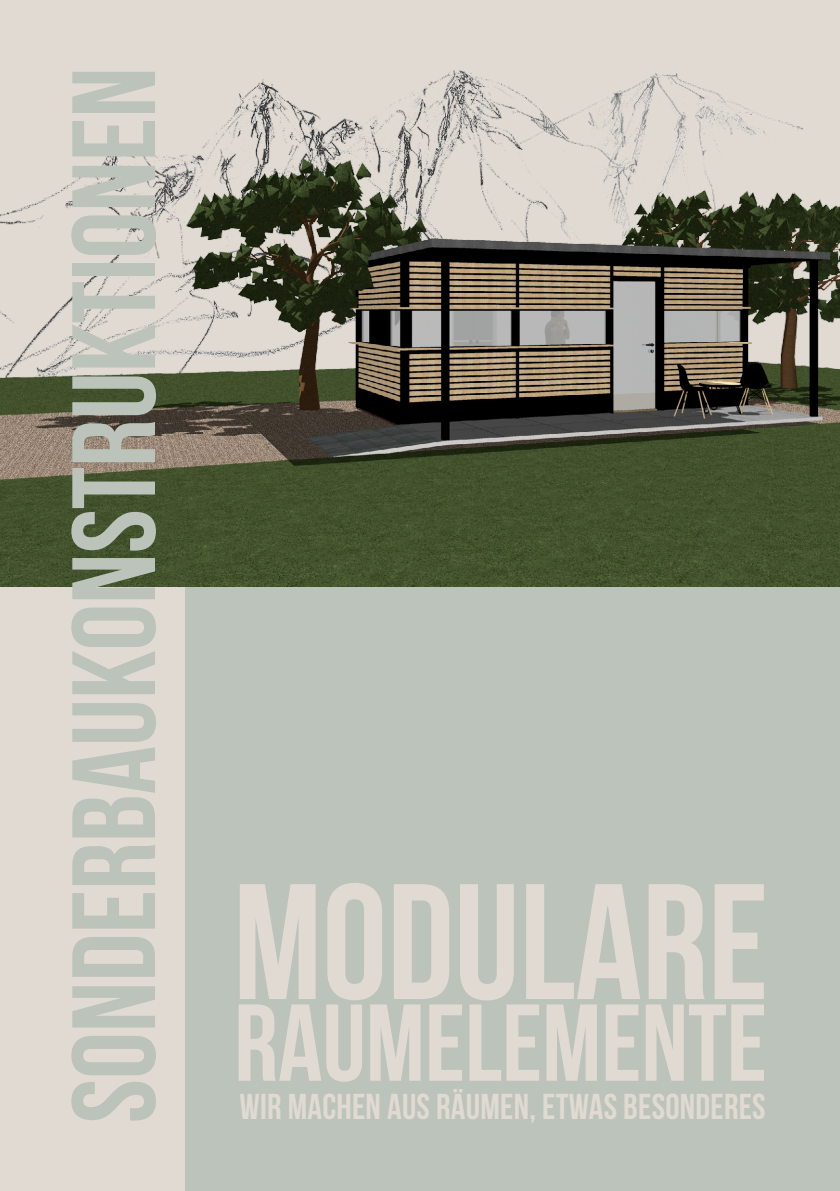
<style>
.page{position:relative;width:840px;height:1191px;background:#fff}
.page>*{position:absolute;margin:0;border:0;box-sizing:border-box;transform-origin:0 0}
.t1{font:164px "Bebas Neue";color:#e0dad2}
.t2{font:118px "Bebas Neue";color:#bbc3ba}
.t3{font:109px "Bebas Neue";color:#e0dad2}
.t4{font:36px "Bebas Neue";letter-spacing:.005em;color:#e0dad2}
</style>
<div class="page">
<div style="left:0;top:0;width:839px;height:1191px;background:#e0dad2"></div>
<div style="left:185px;top:484px;width:654px;height:707px;background:#bbc3ba"></div>
<img style="left:0;top:70px;width:839px;height:516px">
<h2 class="t2" style="left:49px;top:1123px;width:1057px;rotate:-90deg">SONDERBAUKONSTRUKTIONEN</h2>
<h1 class="t1" style="left:233px;top:852px;width:536px">MODULARE</h1>
<h3 class="t3" style="left:234px;top:983px;width:534px">RAUMELEMENTE</h3>
<p class="t4" style="left:239px;top:1086px;width:527px">WIR MACHEN AUS RÄUMEN, ETWAS BESONDERES</p>
</div>
